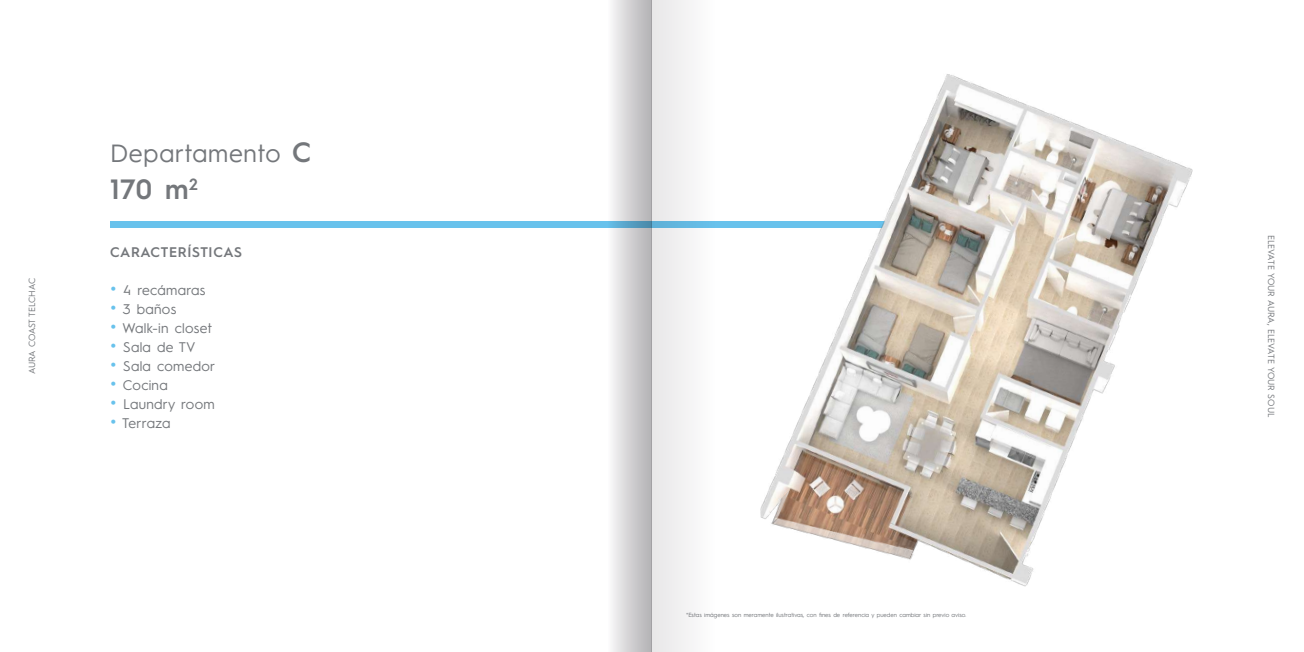
<style>
.page{position:relative;width:1304px;height:652px;background:#fff}
.page>*{position:absolute;margin:0;border:0;box-sizing:border-box;transform-origin:0 0}
.t1{font:600 28px "Hurme Geometric Sans 1";color:#74777b}
.t2{font:25px "Hurme Geometric Sans 1";letter-spacing:.03em;color:#74777b}
.t3{font:14px "Hurme Geometric Sans 1";letter-spacing:.02em;color:#74777b}
.t4{font:600 14px "Hurme Geometric Sans 1";letter-spacing:.045em;color:#74777b}
.t5{font:9px "Hurme Geometric Sans 1";color:#74777b}
.t6{font:9px "Hurme Geometric Sans 1";letter-spacing:-.02em;color:#74777b}
.t7{font:6px "Hurme Geometric Sans 1";color:#74777b}
.s1{font-weight:600;font-size:28px}
.s2{font-size:25px;color:#68c2ec}
</style>
<div class="page">
<div style="left:110px;top:221px;width:797px;height:7px;background:#68c2ec"></div>
<img style="left:760px;top:74px;width:433px;height:513px">
<svg style="left:612px;top:0;width:40px;height:652px;background:#d0d0d2"></svg>
<div style="left:652px;top:0;width:88px;height:652px;background:linear-gradient(to right,#e8e8e9,#fff)"></div>
<h3 class="t6" style="left:26px;top:374px;width:98px;rotate:-90deg">AURA COAST TELCHAC</h3>
<h2 class="t2" style="left:110px;top:136px;width:203px">Departamento <span class="s1">C</span></h2>
<h1 class="t1" style="left:110px;top:170px;width:90px">170 m<sup>2</sup></h1>
<h3 class="t4" style="left:110px;top:243px;width:133px">CARACTERÍSTICAS</h3>
<h3 class="t3" style="left:110px;top:281px;width:97px"><span class="s2">•</span> 4 recámaras</h3>
<h3 class="t3" style="left:110px;top:300px;width:68px"><span class="s2">•</span> 3 baños</h3>
<h3 class="t3" style="left:110px;top:319px;width:104px"><span class="s2">•</span> Walk-in closet</h3>
<h3 class="t3" style="left:110px;top:338px;width:87px"><span class="s2">•</span> Sala de TV</h3>
<h3 class="t3" style="left:110px;top:357px;width:107px"><span class="s2">•</span> Sala comedor</h3>
<h3 class="t3" style="left:110px;top:376px;width:59px"><span class="s2">•</span> Cocina</h3>
<h3 class="t3" style="left:110px;top:395px;width:106px"><span class="s2">•</span> Laundry room</h3>
<h3 class="t3" style="left:110px;top:414px;width:62px"><span class="s2">•</span> Terraza</h3>
<p class="t7" style="left:686px;top:611px;width:282px">*Estas imágenes son meramente ilustrativas, con fines de referencia y pueden cambiar sin previo aviso.</p>
<h3 class="t5" style="left:1278px;top:235px;width:184px;rotate:90deg">ELEVATE YOUR AURA, ELEVATE YOUR SOUL</h3>
</div>
